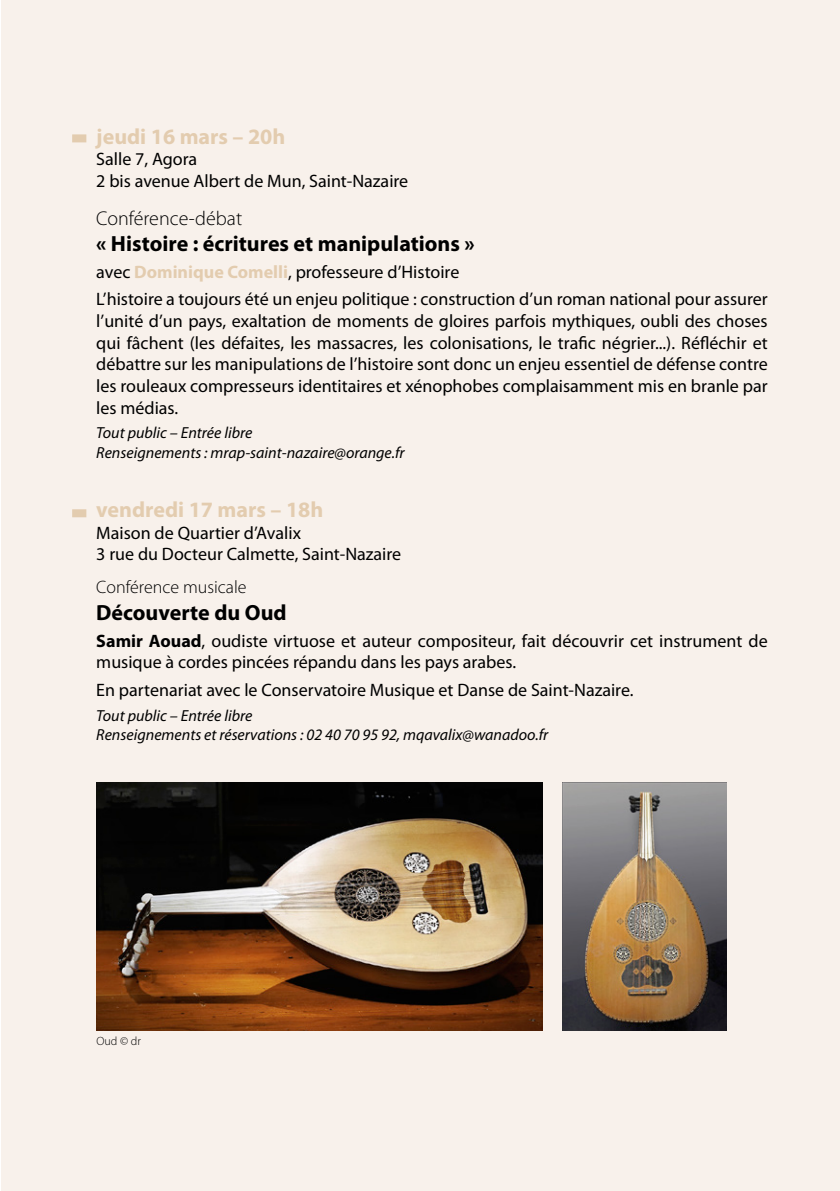
<style>
.page{position:relative;width:840px;height:1191px;background:#fff}
.page>*{position:absolute;margin:0;border:0;box-sizing:border-box;transform-origin:0 0}
.TITRES{font:700 22px "Myriad Pro";color:#000}
.DATES{font:700 22px "Myriad Pro";color:#e3ccaf}
.GENRES{font:300 20px "Myriad Pro";color:#000}
.TITRES-2{font:18px/21.6px "Myriad Pro";color:#000;text-align:justify}
.GENRES-2{font:300 18px "Myriad Pro";color:#000}
.TARIFS{font:italic 16px/19.2px "Myriad Pro";color:#000}
.t1{font:300 12px "Myriad Pro";color:#000}
.s1{font-weight:700;color:#e3ccaf}
.s2{font-weight:700}
</style>
<div class="page">
<div style="left:1px;top:0;width:838px;height:1191px;background:#f8f1eb"></div>
<div style="left:72px;top:134px;width:14px;height:8px;background:#e3ccaf"></div>
<div style="left:72px;top:509px;width:14px;height:8px;background:#e3ccaf"></div>
<img style="left:96px;top:782px;width:446px;height:248px">
<img style="left:562px;top:782px;width:164px;height:248px">
<p class="DATES" style="left:96px;top:124px;width:190px">jeudi 16 mars – 20h</p>
<p class="TITRES-2" style="left:96px;top:149px;width:102px">Salle 7, Agora</p>
<p class="TITRES-2" style="left:96px;top:170px;width:313px">2 bis avenue Albert de Mun, Saint-Nazaire</p>
<p class="GENRES" style="left:96px;top:207px;width:147px">Conférence-débat</p>
<p class="TITRES" style="left:96px;top:231px;width:380px">« Histoire : écritures et manipulations »</p>
<p class="TITRES-2" style="left:96px;top:262px;width:364px">avec <span class="s1">Dominique Comelli</span>, professeure d’Histoire</p>
<p class="TITRES-2" style="left:96px;top:289px;width:672px">L’histoire a toujours été un enjeu politique : construction d’un roman national pour assurer l’unité d’un pays, exaltation de moments de gloires parfois mythiques, oubli des choses qui fâchent (les défaites, les massacres, les colonisations, le trafic négrier...). Réfléchir et débattre sur les manipulations de l’histoire sont donc un enjeu essentiel de défense contre les rouleaux compresseurs identitaires et xénophobes complaisamment mis en branle par les médias.</p>
<p class="TARIFS" style="left:96px;top:424px;width:310px">Tout public – Entrée libre<br>Renseignements : mrap-saint-nazaire@orange.fr</p>
<p class="DATES" style="left:96px;top:497px;width:228px">vendredi 17 mars – 18h</p>
<p class="TITRES-2" style="left:96px;top:522px;width:206px">Maison de Quartier d’Avalix</p>
<p class="TITRES-2" style="left:96px;top:543px;width:306px">3 rue du Docteur Calmette, Saint-Nazaire</p>
<p class="GENRES-2" style="left:96px;top:577px;width:152px">Conférence musicale</p>
<p class="TITRES" style="left:96px;top:600px;width:192px">Découverte du Oud</p>
<p class="TITRES-2" style="left:96px;top:630px;width:672px"><span class="s2">Samir Aouad</span>, oudiste virtuose et auteur compositeur, fait découvrir cet instrument de musique à cordes pincées répandu dans les pays arabes.</p>
<p class="TITRES-2" style="left:96px;top:679px;width:538px">En partenariat avec le Conservatoire Musique et Danse de Saint-Nazaire.</p>
<p class="TARIFS" style="left:96px;top:706px;width:157px">Tout public – Entrée libre</p>
<p class="TARIFS" style="left:96px;top:725px;width:453px">Renseignements et réservations : 02 40 70 95 92, mqavalix@wanadoo.fr</p>
<p class="t1" style="left:96px;top:1034px;width:46px">Oud © dr</p>
</div>
